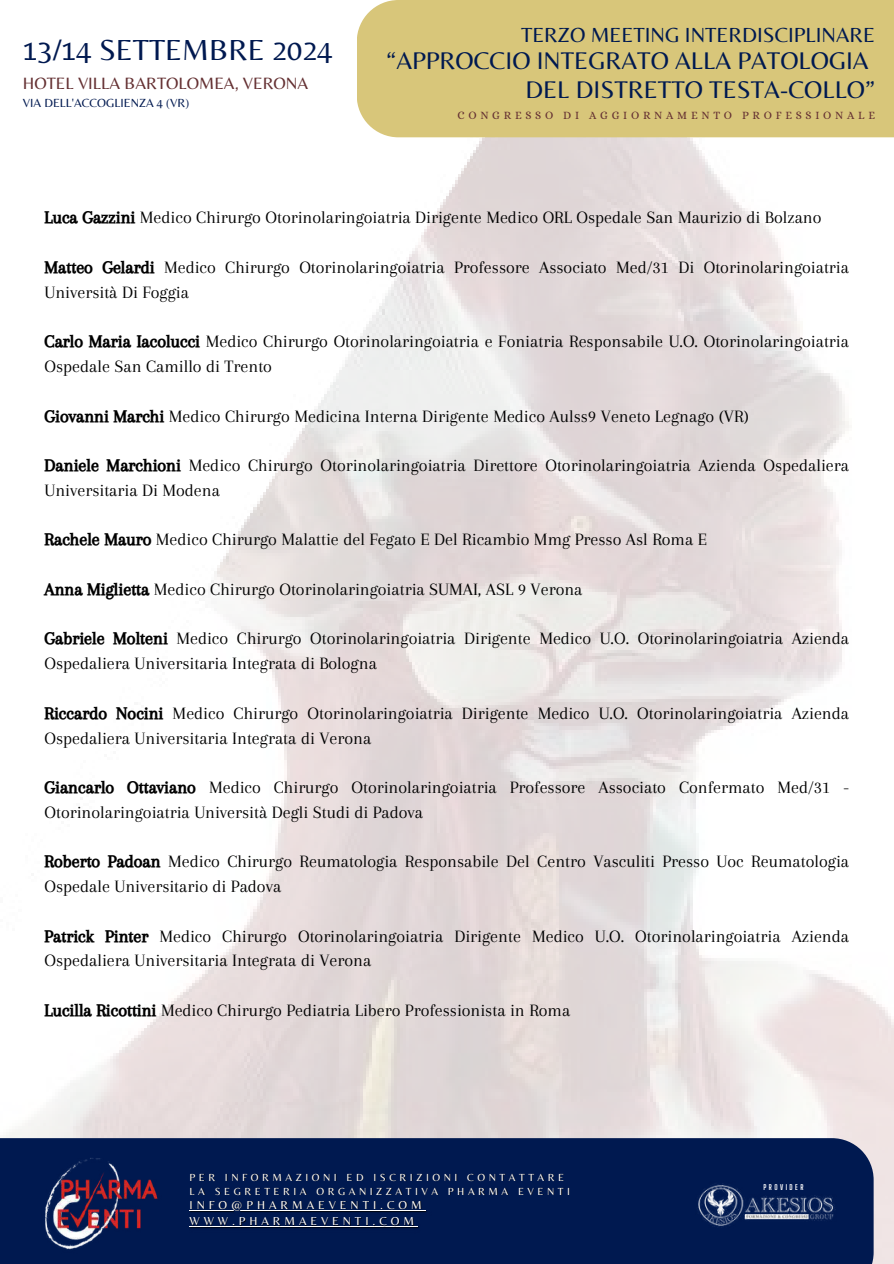
<style>
.page{position:relative;width:894px;height:1264px;background:#fff}
.page>*{position:absolute;margin:0;border:0;box-sizing:border-box;transform-origin:0 0}
.t1{font:30.15px "Belleza";color:#001950}
.t2{font:25.05px/28.2px "Belleza";color:#001950;text-align:right}
.t3{font:21.3px "Belleza";color:#001950}
.t4{font:18px/24.8px "Arapey";color:#000}
.t5{font:17.1px "Belleza";color:#643032}
.t6{font:12.3px "Belleza";color:#001950}
.t7{font:12px/16px "Belleza";letter-spacing:.33em;color:#fff}
.t8{font:11.25px "Alice";letter-spacing:.33em;color:#643032}
.t9{font:10.65px/14.2px "Belleza";letter-spacing:.33em;color:#fff}
.t10{font:700 7.35px "Big Shoulders Display";letter-spacing:.33em;color:#fff}
.s1{font-family:"CA Generated"}
</style>
<div class="page">
<img style="left:0;top:0;width:893px;height:1263px">
<hr style="left:189px;top:1209px;width:236px;height:1px;background:#fff">
<hr style="left:189px;top:1225px;width:229px;height:1px;background:#fff">
<h1 class="t1" style="left:23px;top:32px;width:311px">13/14 SETTEMBRE 2024</h1>
<p class="t5" style="left:23px;top:73px;width:287px">HOTEL VILLA BARTOLOMEA, VERONA</p>
<p class="t6" style="left:23px;top:95px;width:168px">VIA DELL'ACCOGLIENZA 4 (VR)</p>
<p class="t3" style="left:521px;top:22px;width:355px">TERZO MEETING INTERDISCIPLINARE</p>
<h2 class="t2" style="left:386px;top:46px;width:490px">“APPROCCIO INTEGRATO ALLA PATOLOGIA<br>DEL DISTRETTO TESTA-COLLO”</h2>
<p class="t8" style="left:457px;top:109px;width:419px">CONGRESSO DI AGGIORNAMENTO PROFESSIONALE</p>
<p class="t4" style="left:45px;top:205px;width:778px"><span class="s1">Luca Gazzini</span> Medico Chirurgo Otorinolaringoiatria Dirigente Medico ORL Ospedale San Maurizio di Bolzano</p>
<p class="t4" style="left:45px;top:255px;width:805px"><span class="s1">Matteo Gelardi</span> Medico Chirurgo Otorinolaringoiatria Professore Associato Med/31 Di Otorinolaringoiatria<br>Università Di Foggia</p>
<p class="t4" style="left:45px;top:329px;width:805px"><span class="s1">Carlo Maria Iacolucci</span> Medico Chirurgo Otorinolaringoiatria e Foniatria Responsabile U.O. Otorinolaringoiatria<br>Ospedale San Camillo di Trento</p>
<p class="t4" style="left:45px;top:403px;width:705px"><span class="s1">Giovanni Marchi</span> Medico Chirurgo Medicina Interna Dirigente Medico Aulss9 Veneto Legnago (VR)</p>
<p class="t4" style="left:45px;top:453px;width:805px"><span class="s1">Daniele Marchioni</span> Medico Chirurgo Otorinolaringoiatria Direttore Otorinolaringoiatria Azienda Ospedaliera<br>Universitaria Di Modena</p>
<p class="t4" style="left:45px;top:527px;width:664px"><span class="s1">Rachele Mauro</span> Medico Chirurgo Malattie del Fegato E Del Ricambio Mmg Presso Asl Roma E</p>
<p class="t4" style="left:45px;top:577px;width:539px"><span class="s1">Anna Miglietta</span> Medico Chirurgo Otorinolaringoiatria SUMAI, ASL 9 Verona</p>
<p class="t4" style="left:45px;top:626px;width:805px"><span class="s1">Gabriele Molteni</span> Medico Chirurgo Otorinolaringoiatria Dirigente Medico U.O. Otorinolaringoiatria Azienda<br>Ospedaliera Universitaria Integrata di Bologna</p>
<p class="t4" style="left:45px;top:700px;width:805px"><span class="s1">Riccardo Nocini</span> Medico Chirurgo Otorinolaringoiatria Dirigente Medico U.O. Otorinolaringoiatria Azienda<br>Ospedaliera Universitaria Integrata di Verona</p>
<p class="t4" style="left:45px;top:775px;width:805px"><span class="s1">Giancarlo Ottaviano</span> Medico Chirurgo Otorinolaringoiatria Professore Associato Confermato Med/31 -<br>Otorinolaringoiatria Università Degli Studi di Padova</p>
<p class="t4" style="left:45px;top:849px;width:805px"><span class="s1">Roberto Padoan</span> Medico Chirurgo Reumatologia Responsabile Del Centro Vasculiti Presso Uoc Reumatologia<br>Ospedale Universitario di Padova</p>
<p class="t4" style="left:45px;top:923px;width:805px"><span class="s1">Patrick Pinter</span> Medico Chirurgo Otorinolaringoiatria Dirigente Medico U.O. Otorinolaringoiatria Azienda<br>Ospedaliera Universitaria Integrata di Verona</p>
<p class="t4" style="left:45px;top:997px;width:527px"><span class="s1">Lucilla Ricottini</span> Medico Chirurgo Pediatria Libero Professionista in Roma</p>
<p class="t9" style="left:189px;top:1169px;width:382px">PER INFORMAZIONI ED ISCRIZIONI CONTATTARE<br>LA SEGRETERIA ORGANIZZATIVA PHARMA EVENTI</p>
<p class="t7" style="left:189px;top:1196px;width:234px">INFO@PHARMAEVENTI.COM<br>WWW.PHARMAEVENTI.COM</p>
<p class="t10" style="left:763px;top:1182px;width:41px">PROVIDER</p>
</div>
